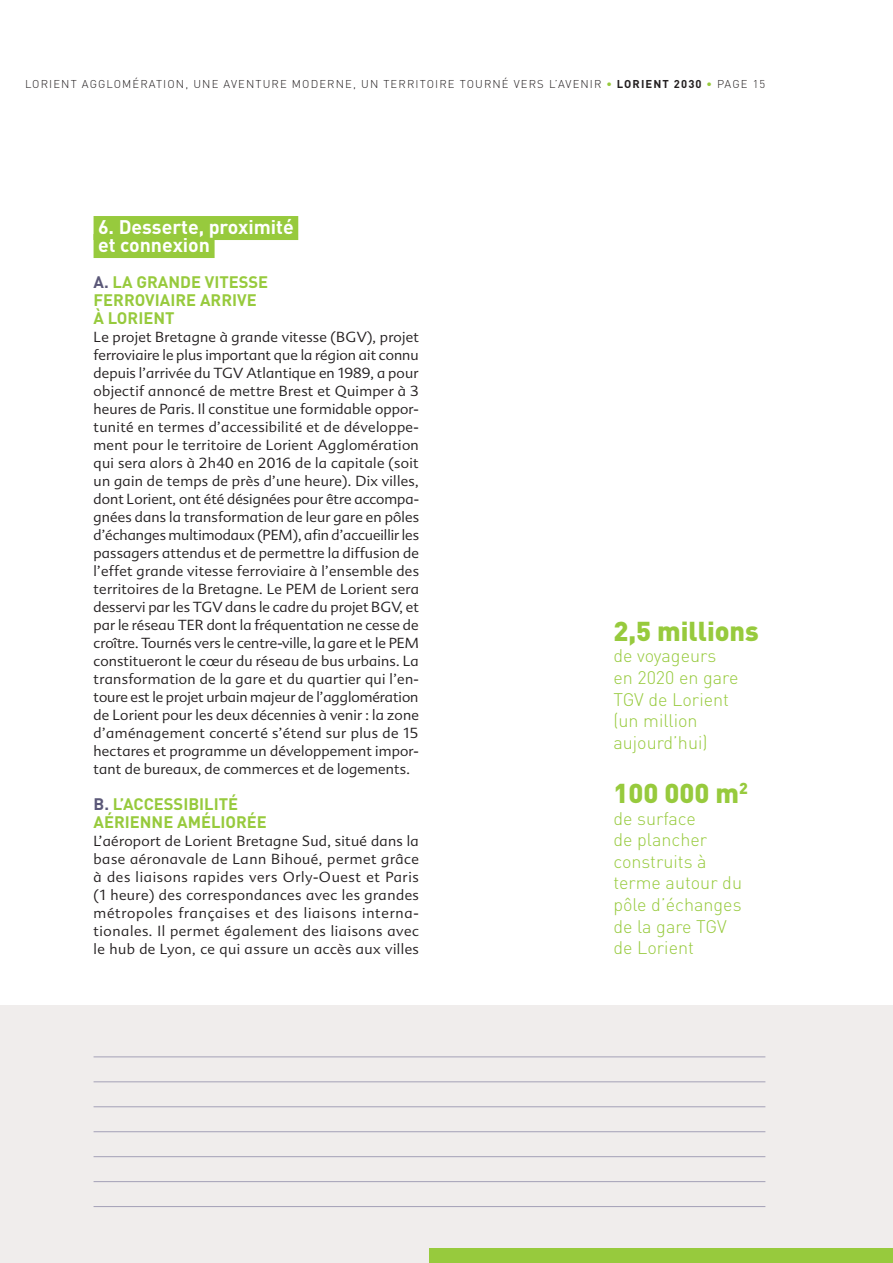
<style>
.page{position:relative;width:893px;height:1263px;background:#fff}
.page>*{position:absolute;margin:0;border:0;box-sizing:border-box;transform-origin:0 0}
.t1{font:900 27px "DIN";color:#97ca3d}
.t2{font:700 19.5px/18px "DIN";color:#fff}
.t3{font:300 18px/21.6px "DIN";color:#97ca3d}
.t4{font:700 16.5px/18px "DIN";color:#97ca3d}
.t5{font:700 16.5px/18px "DIN";letter-spacing:.095em;color:#97ca3d}
.t6{font:300 14.25px/18px "Advert";letter-spacing:.01em;color:#231f20;text-align:justify}
.t7{font:300 11.25px "DIN";letter-spacing:.1em;color:#231f20}
.s1{font-weight:700;color:#97ca3d}
.s2{font-weight:700}
.s3{color:#5b5878}
</style>
<div class="page">
<div style="left:0;top:1006px;width:893px;height:257px;background:#f0edec"></div>
<hr style="left:94px;top:1156px;width:671px;height:1px;background:#a4a1b7">
<hr style="left:94px;top:1106px;width:671px;height:1px;background:#a4a1b7">
<hr style="left:94px;top:1081px;width:671px;height:1px;background:#a4a1b7">
<hr style="left:94px;top:1056px;width:671px;height:1px;background:#a4a1b7">
<hr style="left:94px;top:1206px;width:671px;height:1px;background:#a4a1b7">
<hr style="left:94px;top:1181px;width:671px;height:1px;background:#a4a1b7">
<hr style="left:94px;top:1131px;width:671px;height:1px;background:#a4a1b7">
<div style="left:94px;top:216px;width:204px;height:24px;background:#97ca3d"></div>
<div style="left:94px;top:234px;width:121px;height:24px;background:#97ca3d"></div>
<div style="left:429px;top:1248px;width:464px;height:15px;background:#97ca3d"></div>
<p class="t7" style="left:25px;top:77px;width:742px">Lorient Agglomération, une aventure moderne, un territoire tourné vers l’avenir <span class="s1">•</span> <span class="s2">LORIENT 2030</span> <span class="s1">•</span> page 15</p>
<h2 class="t2" style="left:98px;top:217px;width:197px">6. DESSERTE, PROXIMITÉ<br>ET CONNEXION</h2>
<p class="t4" style="left:94px;top:272px;width:176px"><span class="s3">A.</span> LA GRANDE VITESS E<br>FERROVIAIRE ARRIVE<br>À LORIENT</p>
<p class="t6" style="left:94px;top:328px;width:327px">Le projet Bretagne à grande vitesse (BGV), projet ferroviaire le plus important que la région ait connu depuis l’arrivée du TGV Atlantique en 1989, a pour objectif annoncé de mettre Brest et Quimper à 3 heures de Paris. Il constitue une formidable oppor&shy;tunité en termes d’accessibilité et de développe&shy;ment pour le territoire de Lorient Agglomération qui sera alors à 2h40 en 2016 de la capitale (soit un gain de temps de près d’une heure). Dix villes, dont Lorient, ont été désignées pour être accompa&shy;gnées dans la transformation de leur gare en pôles d’échanges multimodaux (PEM), afin d’accueillir les passagers attendus et de permettre la diffusion de l’effet grande vitesse ferroviaire à l’ensemble des territoires de la Bretagne. Le PEM de Lorient sera desservi par les TGV dans le cadre du projet BGV, et par le réseau TER dont la fréquentation ne cesse de croître. Tournés vers le centre-ville, la gare et le PEM constitueront le cœur du réseau de bus urbains. La transformation de la gare et du quartier qui l’en&shy;toure est le projet urbain majeur de l’agglomération de Lorient pour les deux décennies à venir : la zone d’aménagement concerté s’étend sur plus de 15 hectares et programme un développement impor&shy;tant de bureaux, de commerces et de logements.</p>
<p class="t5" style="left:94px;top:794px;width:175px"><span class="s3">B.</span> L’ACCESSIBILITÉ<br>AÉRIENNE AMÉLIORÉE</p>
<p class="t6" style="left:94px;top:832px;width:327px">L’aéroport de Lorient Bretagne Sud, situé dans la base aéronavale de Lann Bihoué, permet grâce à des liaisons rapides vers Orly-Ouest et Paris (1 heure) des correspondances avec les grandes métropoles françaises et des liaisons interna&shy;tionales. Il permet également des liaisons avec le hub de Lyon, ce qui assure un accès aux villes</p>
<h1 class="t1" style="left:613px;top:613px;width:147px">2,5 millions</h1>
<p class="t3" style="left:613px;top:645px;width:127px">de voyageurs en 2020 en gare<br>TGV</p>
<p class="t3" style="left:613px;top:688px;width:117px;text-indent:35px">de Lorient (un million aujourd’hui)</p>
<h1 class="t1" style="left:613px;top:775px;width:136px">100 000 m<sup>2</sup></h1>
<p class="t3" style="left:613px;top:807px;width:130px">de surface<br>de plancher construits à terme autour du pôle d’échanges de la gare TGV<br>de Lorient</p>
</div>
